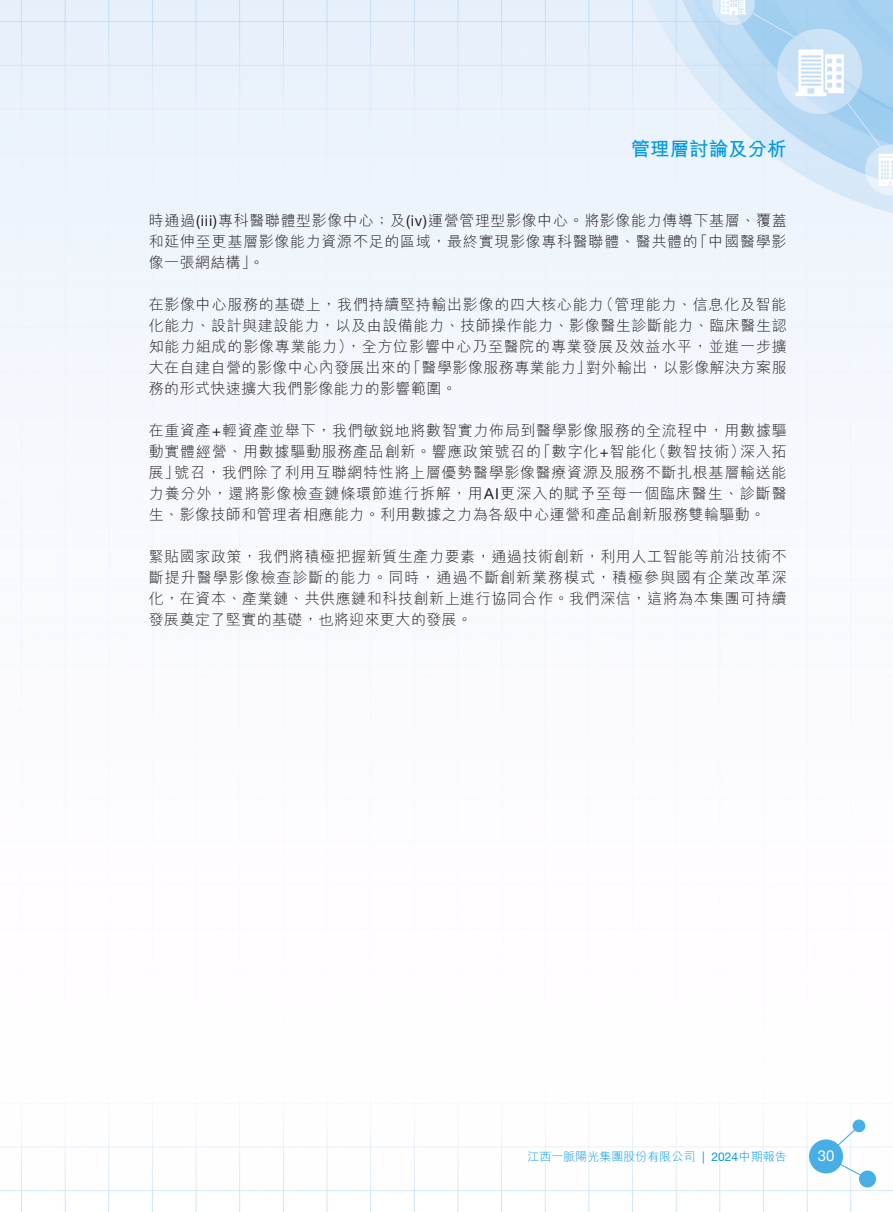
<style>
.page{position:relative;width:893px;height:1212px;background:#fff}
.page>*{position:absolute;margin:0;border:0;box-sizing:border-box;transform-origin:0 0}
.t1{font:700 19.5px "M Hei HK";color:#009bde}
.t2{font:300 15px/21px "M Hei HK";letter-spacing:.045em;color:#231f20}
.t3{font:15px "Helvetica Neue LT Std";color:#fff}
.t4{font:300 12px "M Hei HK";color:#009bde}
.t5{font:12px "Helvetica Neue LT Std";color:#009bde}
.s1{font-family:"Helvetica Neue LT Std";font-weight:400}
.s2{font-family:"M Hei HK";font-weight:300}
</style>
<div class="page">
<img style="left:0;top:0;width:893px;height:1212px">
<div style="left:853px;top:1119px;width:12px;height:13px;background:#47afe5;border-radius:50%"></div>
<svg style="left:825px;top:1125px;width:44px;height:55px"></svg>
<div style="left:809px;top:1139px;width:34px;height:34px;background:#47afe5;border-radius:50%"></div>
<div style="left:859px;top:1170px;width:17px;height:17px;background:#47afe5;border-radius:50%"></div>
<h1 class="t1" style="left:631px;top:134px;width:158px">管理層討論及分析</h1>
<p class="t2" style="left:149px;top:210px;width:639px;text-align:right">時通過<span class="s1">(iii)</span>專科醫聯體型影像中心；及 <span class="s1">i v( )</span>運營管理型影像中心。將影像能力傳導下基層、覆蓋「中國醫學影</p>
<p class="t2" style="left:149px;top:231px;width:550px">和延伸至更基層影像能力資源不足的區域，最終實現影像專科醫聯體、醫共體的像一張網結構。「</p>
<p class="t2" style="left:599px;top:294px;width:189px">（管理能力、信息化及智能</p>
<p class="t2" style="left:149px;top:294px;width:456px">在影像中心服務的基礎上，我們持續堅持輸出影像的四大核心能力</p>
<p class="t2" style="left:149px;top:315px;width:639px">化能力、設計與建設能力，以及由設備能力、技師操作能力、影像醫生診斷能力、臨床醫生認</p>
<p class="t2" style="left:149px;top:336px;width:639px">知能力組成的影像專業能力 ，） 全方位影響中心乃至醫院的專業發展及效益水平，並進一步擴</p>
<p class="t2" style="left:586px;top:357px;width:202px">對外輸出，以影像解決方案服</p>
<p class="t2" style="left:149px;top:357px;width:309px">大在自建自營的影像中心內發展出來的<br>務的形式快速擴大我們影像能力的影響範圍。</p>
<p class="t2" style="left:149px;top:420px;width:639px;text-align:right">在重資產<span class="s1">+</span>輕資產並舉下，我們敏銳地將數智實力佈局到醫學影像服務的全流程中，用數據驅深入拓</p>
<p class="t2" style="left:406px;top:357px;width:187px">「醫學影像服務專業能力」</p>
<p class="t2" style="left:651px;top:441px;width:95px">（數智技術）</p>
<p class="t2" style="left:536px;top:441px;width:122px">「數字化<span class="s1">+</span>智能化</p>
<p class="t2" style="left:175px;top:441px;width:613px;text-indent:-26px">動實體經營、用數據驅動服務產品創新。響應政策號召的<br>號召，我們除了利用互聯網特性將上層優勢醫學影像醫療資源及服務不斷扎根基層輸送能</p>
<p class="t2" style="left:149px;top:462px;width:639px">展」<br>力養分外，還將影像檢查鏈條環節進行拆解，用<span class="s1">AI</span>更深入的賦予至每一個臨床醫生、診斷醫生、影像技師和管理者相應能力。利用數據之力為各級中心運營和產品創新服務雙輪驅動。</p>
<p class="t2" style="left:149px;top:546px;width:640px;text-align:justify">緊貼國家政策，我們將積極把握新質生產力要素，通過技術創新，利用人工智能等前沿技術不斷提升醫學影像檢查診斷的能力。同時，通過不斷創新業務模式，積極參與國有企業改革深化，在資本、產業鏈、共供應鏈和科技創新上進行協同合作。我們深信，這將為本集團可持續發展奠定了堅實的基礎，也將迎來更大的發展。</p>
<p class="t4" style="left:527px;top:1150px;width:169px">江西一脈陽光集團股份有限公司</p>
<p class="t5" style="left:711px;top:1149px;width:77px">2024<span class="s2">中期報告</span></p>
<p class="t5" style="left:702px;top:1149px;width:4px">|</p>
<p class="t3" style="left:818px;top:1147px;width:18px">30</p>
</div>
